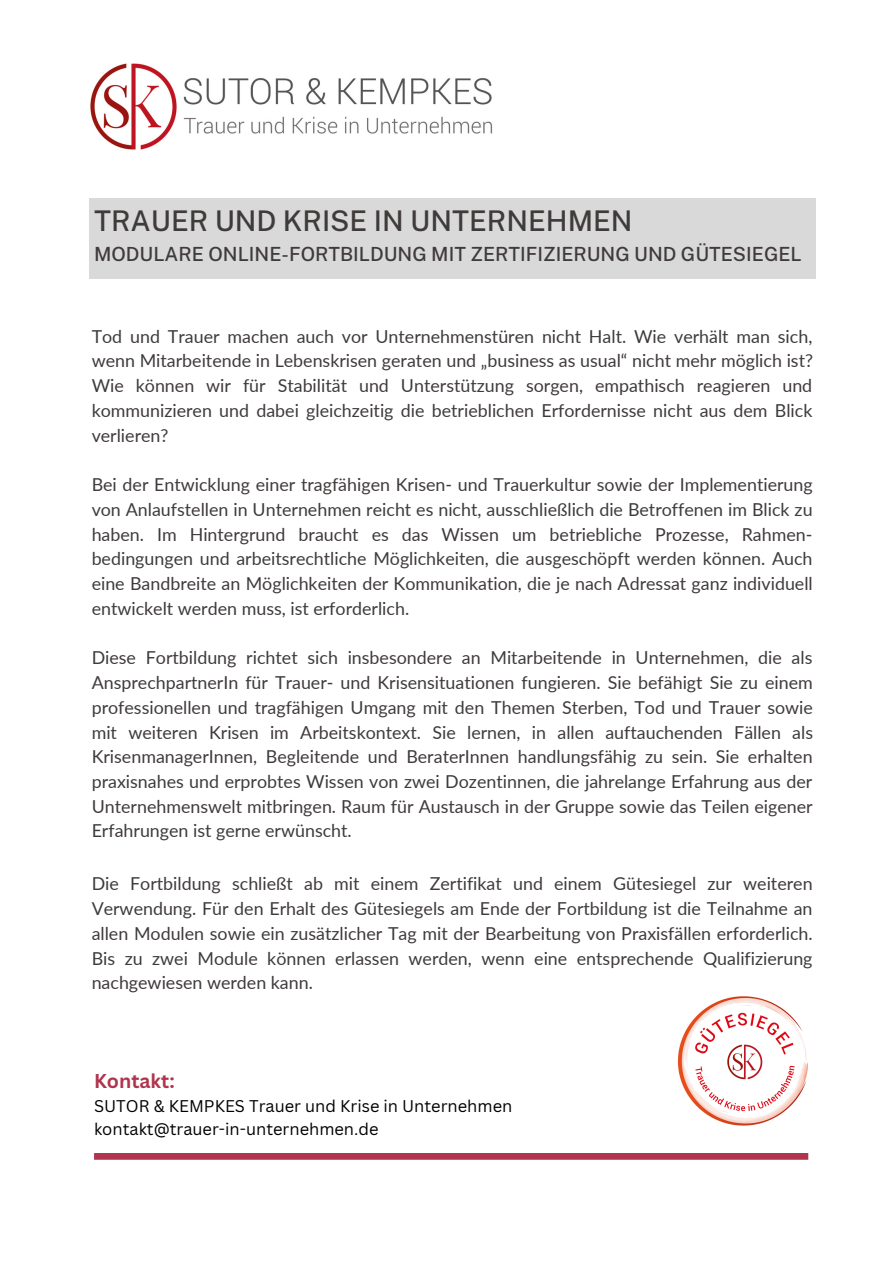
<style>
.page{position:relative;width:893px;height:1264px;background:#fff}
.page>*{position:absolute;margin:0;border:0;box-sizing:border-box;transform-origin:0 0}
.t1{font:500 28.5px "Public Sans";color:#403b3b}
.t2{font:500 19.5px "Public Sans";color:#403b3b}
.t3{font:700 19.5px "Canva Sans";color:#b0344e}
.t4{font:17.85px/24.8px "Lato";color:#403b3b;text-align:justify}
.t5{font:16.5px "Canva Sans";color:#000}
</style>
<div class="page">
<div style="left:89px;top:198px;width:726px;height:80px;background:#d9d9d9"></div>
<img style="left:90px;top:63px;width:403px;height:87px">
<div style="left:94px;top:1152px;width:714px;height:7px;background:#b0344e"></div>
<img style="left:677px;top:996px;width:131px;height:130px">
<p class="t1" style="left:94px;top:204px;width:540px">TRAUER UND KRISE IN UNTERNEHMEN</p>
<p class="t2" style="left:94px;top:242px;width:709px">MODULARE ONLINE-FORTBILDUNG MIT ZERTIFIZIERUNG UND GÜTESIEGEL</p>
<p class="t4" style="left:92px;top:323px;width:722px">Tod und Trauer machen auch vor Unternehmenstüren nicht Halt. Wie verhält man sich, wenn Mitarbeitende in Lebenskrisen geraten und „business as usual“ nicht mehr möglich ist?<br>Wie können wir für Stabilität und Unterstützung sorgen, empathisch reagieren und kommunizieren und dabei gleichzeitig die betrieblichen Erfordernisse nicht aus dem Blick verlieren?</p>
<p class="t4" style="left:92px;top:472px;width:722px">Bei der Entwicklung einer tragfähigen Krisen- und Trauerkultur sowie der Implementierung von Anlaufstellen in Unternehmen reicht es nicht, ausschließlich die Betroffenen im Blick zu haben. Im Hintergrund braucht es das Wissen um betriebliche Prozesse, Rahmen&shy;bedingungen und arbeitsrechtliche Möglichkeiten, die ausgeschöpft werden können. Auch eine Bandbreite an Möglichkeiten der Kommunikation, die je nach Adressat ganz individuell entwickelt werden muss, ist erforderlich.</p>
<p class="t4" style="left:92px;top:645px;width:722px">Diese Fortbildung richtet sich insbesondere an Mitarbeitende in Unternehmen, die als AnsprechpartnerIn für Trauer- und Krisensituationen fungieren. Sie befähigt Sie zu einem professionellen und tragfähigen Umgang mit den Themen Sterben, Tod und Trauer sowie mit weiteren Krisen im Arbeitskontext. Sie lernen, in allen auftauchenden Fällen als KrisenmanagerInnen, Begleitende und BeraterInnen handlungsfähig zu sein. Sie erhalten praxisnahes und erprobtes Wissen von zwei Dozentinnen, die jahrelange Erfahrung aus der Unternehmenswelt mitbringen. Raum für Austausch in der Gruppe sowie das Teilen eigener Erfahrungen ist gerne erwünscht.</p>
<p class="t4" style="left:92px;top:871px;width:722px">Die Fortbildung schließt ab mit einem Zertifikat und einem Gütesiegel zur weiteren Verwendung. Für den Erhalt des Gütesiegels am Ende der Fortbildung ist die Teilnahme an allen Modulen sowie ein zusätzlicher Tag mit der Bearbeitung von Praxisfällen erforderlich.<br>Bis zu zwei Module können erlassen werden, wenn eine entsprechende Qualifizierung nachgewiesen werden kann.</p>
<p class="t3" style="left:94px;top:1067px;width:82px">Kontakt:</p>
<p class="t5" style="left:94px;top:1094px;width:420px">SUTOR &amp; KEMPKES Trauer und Krise in Unternehmen</p>
<p class="t5" style="left:94px;top:1116px;width:286px">kontakt@trauer-in-unternehmen.de</p>
</div>
